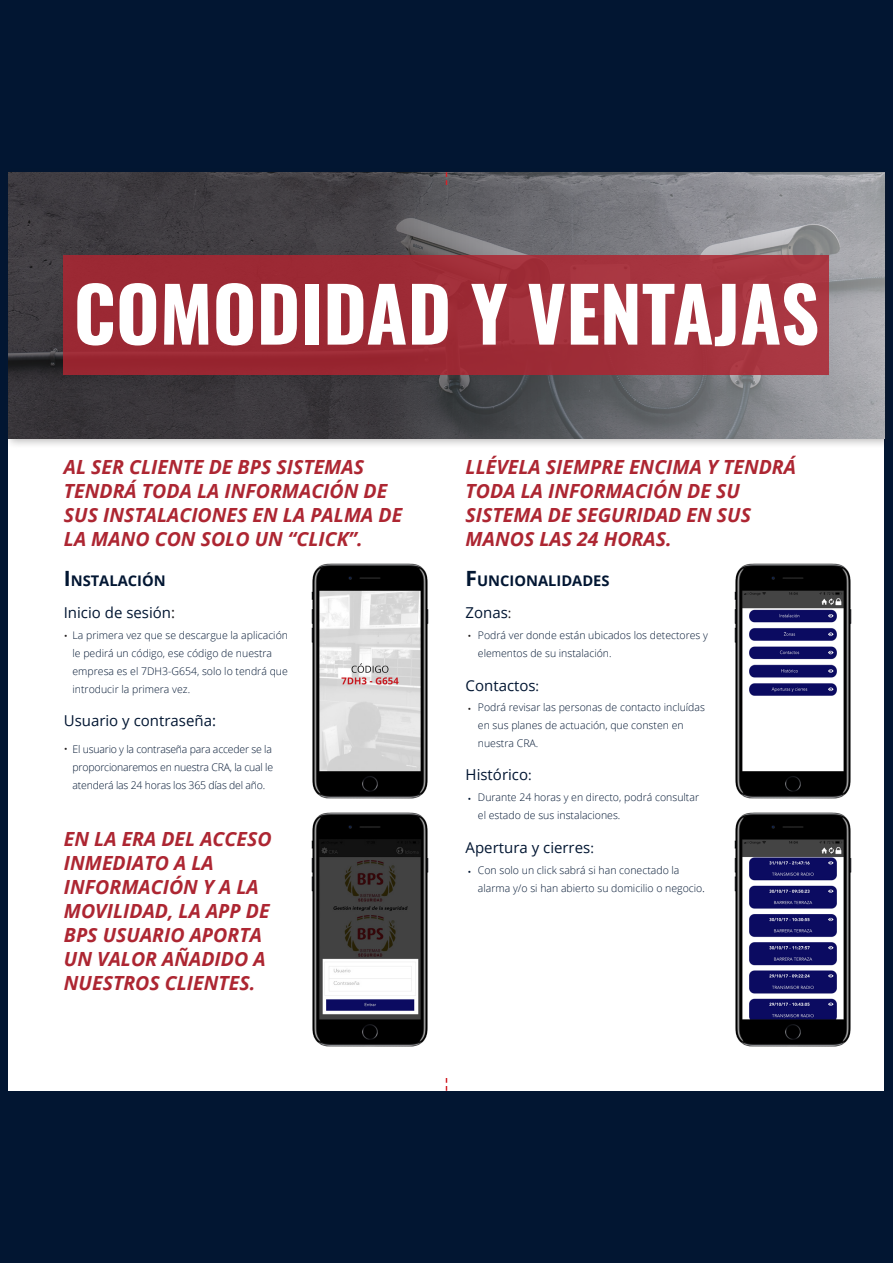
<style>
.page{position:relative;width:893px;height:1263px;background:#021632}
.page>*{position:absolute;margin:0;border:0;box-sizing:border-box;transform-origin:0 0}
.t1{font:700 75px "Oswald";color:#fff}
.t2{font:italic 700 19.5px/24px "Open Sans";color:#ad2632}
.t3{font:18px "Minion Pro";color:#231f20}
.t4{font:18px "Minion Pro";color:#021632}
.t5{font:15px "Open Sans";color:#021632}
.t6{font:700 14.7px "Open Sans";color:#021632}
.t7{font:300 10.5px/18px "Open Sans";color:#021632}
.t8{font:300 10.5px/18px "Open Sans";letter-spacing:-.02em;color:#021632}
.s1{font-size:21px}
.s2{color:#231f20}
.s3{font-size:13.5px;color:#231f20}
.s4{font-size:13.5px}
.s5{font-size:12px}
</style>
<div class="page">
<div style="left:9px;top:172px;width:875px;height:919px;background:#fff"></div>
<div style="left:3px;top:167px;width:890px;height:282px;background:#231f20;opacity:.3"></div>
<svg style="left:9px;top:172px;width:875px;height:266px"></svg>
<img style="left:311px;top:812px;width:118px;height:235px">
<img style="left:311px;top:563px;width:118px;height:236px">
<img style="left:734px;top:563px;width:118px;height:236px">
<img style="left:734px;top:812px;width:118px;height:235px">
<div style="left:64px;top:255px;width:765px;height:119px;background:linear-gradient(to right,#98252f,#a83641)"></div>
<svg style="left:446px;top:172px;width:1px;height:13px"></svg>
<p class="t1" style="left:74px;top:275px;width:747px">COMODIDAD Y VENTAJAS</p>
<p class="t2" style="left:64px;top:455px;width:340px">AL SER CLIENTE DE BPS SISTEMAS<br>TENDRÁ TODA LA INFORMACIÓN DE<br>SUS INSTALACIONES EN LA PALMA DE<br>LA MANO CON SOLO UN “CLICK”.</p>
<p class="t6" style="left:64px;top:570px;width:103px"><span class="s1">I</span> NSTALACIÓN</p>
<p class="t5" style="left:64px;top:603px;width:113px">Inicio de sesión<span class="s2">:</span></p>
<p class="t7" style="left:73px;top:626px;width:217px">La primera vez que se descargue la aplicación le pedirá un código, ese código de nuestra empresa es el 7DH3-G654, solo lo tendrá que introducir la primera vez.</p>
<p class="t5" style="left:64px;top:710px;width:154px">Usuario y contraseña:</p>
<p class="t8" style="left:73px;top:739px;width:202px">El usuario y la contraseña para acceder se la proporcionaremos en nuestra CRA, la cual le atenderá las 24 horas los 365 días del año.</p>
<p class="t3" style="left:64px;top:622px;width:6px">·</p>
<p class="t3" style="left:64px;top:735px;width:6px">·</p>
<p class="t2" style="left:64px;top:826px;width:209px">EN LA ERA DEL ACCESO<br>INMEDIATO A LA<br>INFORMACIÓN Y A LA<br>MOVILIDAD, LA APP DE<br>BPS USUARIO APORTA<br>UN VALOR AÑADIDO A<br>NUESTROS CLIENTES.</p>
<p class="t2" style="left:466px;top:455px;width:332px">LLÉVELA SIEMPRE ENCIMA Y TENDRÁ<br>TODA LA INFORMACIÓN DE SU<br>SISTEMA DE SEGURIDAD EN SUS<br>MANOS LAS 24 HORAS.</p>
<p class="t6" style="left:466px;top:570px;width:146px"><span class="s1">F</span>UNCIONALIDADES</p>
<p class="t5" style="left:466px;top:603px;width:47px">Zonas<span class="s3">:</span></p>
<p class="t3" style="left:467px;top:622px;width:6px">·</p>
<p class="t7" style="left:478px;top:626px;width:232px">Podrá ver donde están ubicados los detectores y elementos de su instalación.</p>
<p class="t5" style="left:466px;top:675px;width:75px">Contactos<span class="s4">:</span></p>
<p class="t7" style="left:478px;top:698px;width:229px">Podrá revisar las personas de contacto incluídas en sus planes de actuación, que consten en nuestra CRA.</p>
<p class="t3" style="left:467px;top:695px;width:6px">·</p>
<p class="t5" style="left:466px;top:764px;width:68px">Histórico<span class="s4">:</span></p>
<p class="t7" style="left:478px;top:788px;width:223px">Durante 24 horas y en directo, podrá consultar el estado de sus instalaciones.</p>
<p class="t4" style="left:467px;top:785px;width:6px">·</p>
<p class="t5" style="left:466px;top:837px;width:130px">Apertura y cierres<span class="s4">:</span></p>
<p class="t7" style="left:478px;top:861px;width:229px">Con solo un click sabrá si han conectado la alarma y/o si han abierto su domicilio o negocio<span class="s5">.</span></p>
<p class="t4" style="left:467px;top:858px;width:6px">·</p>
</div>
